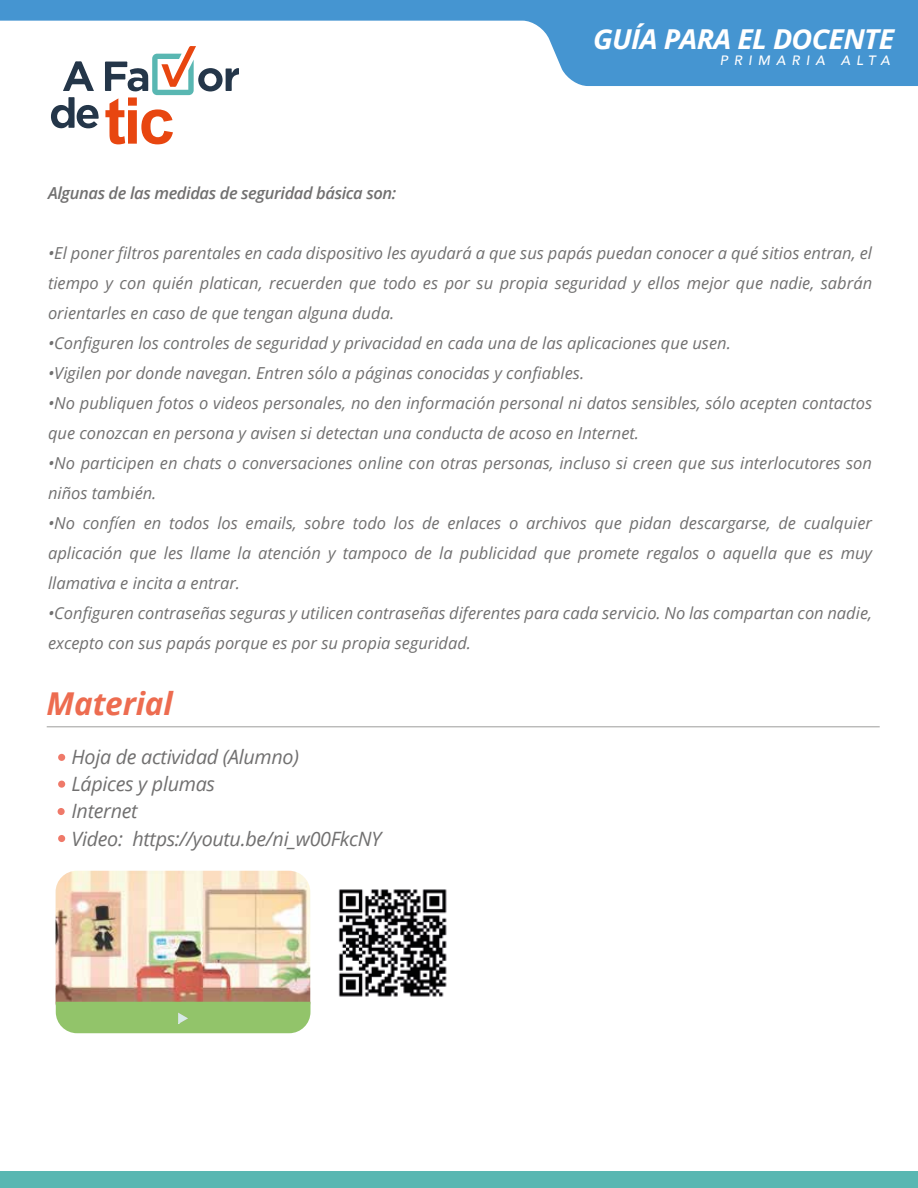
<style>
.page{position:relative;width:918px;height:1188px;background:#fff}
.page>*{position:absolute;margin:0;border:0;box-sizing:border-box;transform-origin:0 0}
.t1{font:italic 700 31.5px "Open Sans";letter-spacing:-.005em;color:#ed6c50}
.t2{font:italic 700 27.45px "Open Sans";letter-spacing:-.025em;color:#fff;scale:1.04 1}
.t3{font:italic 19.8px/27.3px "Open Sans";letter-spacing:-.015em;color:#717070}
.t4{font:italic 16.5px/30px "Open Sans";color:#717070}
.t5{font:italic 600 16.5px "Open Sans";letter-spacing:-.025em;color:#717070}
.t6{font:italic 500 13.5px "Avenir";letter-spacing:.445em;color:#fff}
</style>
<div class="page">
<img style="left:56px;top:871px;width:254px;height:131px">
<div style="left:58px;top:754px;width:7px;height:7px;background:#ef7969;border-radius:50%"></div>
<div style="left:58px;top:781px;width:7px;height:7px;background:#ef7969;border-radius:50%"></div>
<div style="left:58px;top:808px;width:7px;height:7px;background:#ef7969;border-radius:50%"></div>
<div style="left:58px;top:835px;width:7px;height:7px;background:#ef7969;border-radius:50%"></div>
<svg style="left:63px;top:86px;width:31px;height:5px"></svg>
<svg style="left:51px;top:97px;width:48px;height:32px"></svg>
<svg style="left:105px;top:86px;width:127px;height:58px"></svg>
<svg style="left:0;top:0;width:918px;height:86px;fill:#4595d1"></svg>
<div style="left:0;top:1172px;width:918px;height:16px;background:#59b7b2"></div>
<hr style="left:47px;top:727px;width:833px;height:1px;background:#9d9d9c">
<div style="left:56px;top:1002px;width:254px;height:31px;background:#92c46a"></div>
<img style="left:338px;top:889px;width:109px;height:108px">
<p class="t5" style="left:48px;top:182px;width:350px">Algunas de las medidas de seguridad básica son:</p>
<h2 class="t2" style="left:593px;top:20px;width:291px">GUÍA PARA EL DOCENTE</h2>
<p class="t6" style="left:720px;top:52px;width:172px">PRIMARIA ALTA</p>
<p class="t4" style="left:48px;top:238px;width:826px;text-align:justify">•El poner filtros parentales en cada dispositivo les ayudará a que sus papás puedan conocer a qué sitios entran, el tiempo y con quién platican, recuerden que todo es por su propia seguridad y ellos mejor que nadie, sabrán orientarles en caso de que tengan alguna duda.</p>
<p class="t4" style="left:48px;top:328px;width:684px">•Configuren los controles de seguridad y privacidad en cada una de las aplicaciones que usen.</p>
<p class="t4" style="left:48px;top:358px;width:538px">•Vigilen por donde navegan. Entren sólo a páginas conocidas y confiables.</p>
<p class="t4" style="left:48px;top:388px;width:826px">•No publiquen fotos o videos personales, no den información personal ni datos sensibles, sólo acepten contactos que conozcan en persona y avisen si detectan una conducta de acoso en Internet.</p>
<p class="t4" style="left:48px;top:448px;width:826px">•No participen en chats o conversaciones online con otras personas, incluso si creen que sus interlocutores son niños también.</p>
<p class="t4" style="left:48px;top:507px;width:826px;text-align:justify">•No confíen en todos los emails, sobre todo los de enlaces o archivos que pidan descargarse, de cualquier aplicación que les llame la atención y tampoco de la publicidad que promete regalos o aquella que es muy llamativa e incita a entrar.</p>
<p class="t4" style="left:48px;top:597px;width:826px">•Configuren contraseñas seguras y utilicen contraseñas diferentes para cada servicio. No las compartan con nadie, excepto con sus papás porque es por su propia seguridad.</p>
<h1 class="t1" style="left:46px;top:682px;width:128px">Material</h1>
<p class="t3" style="left:72px;top:743px;width:311px">Hoja de actividad (Alumno)<br>Lápices y plumas<br>Internet<br>Video: https://youtu.be/ni_w00FkcNY</p>
</div>
